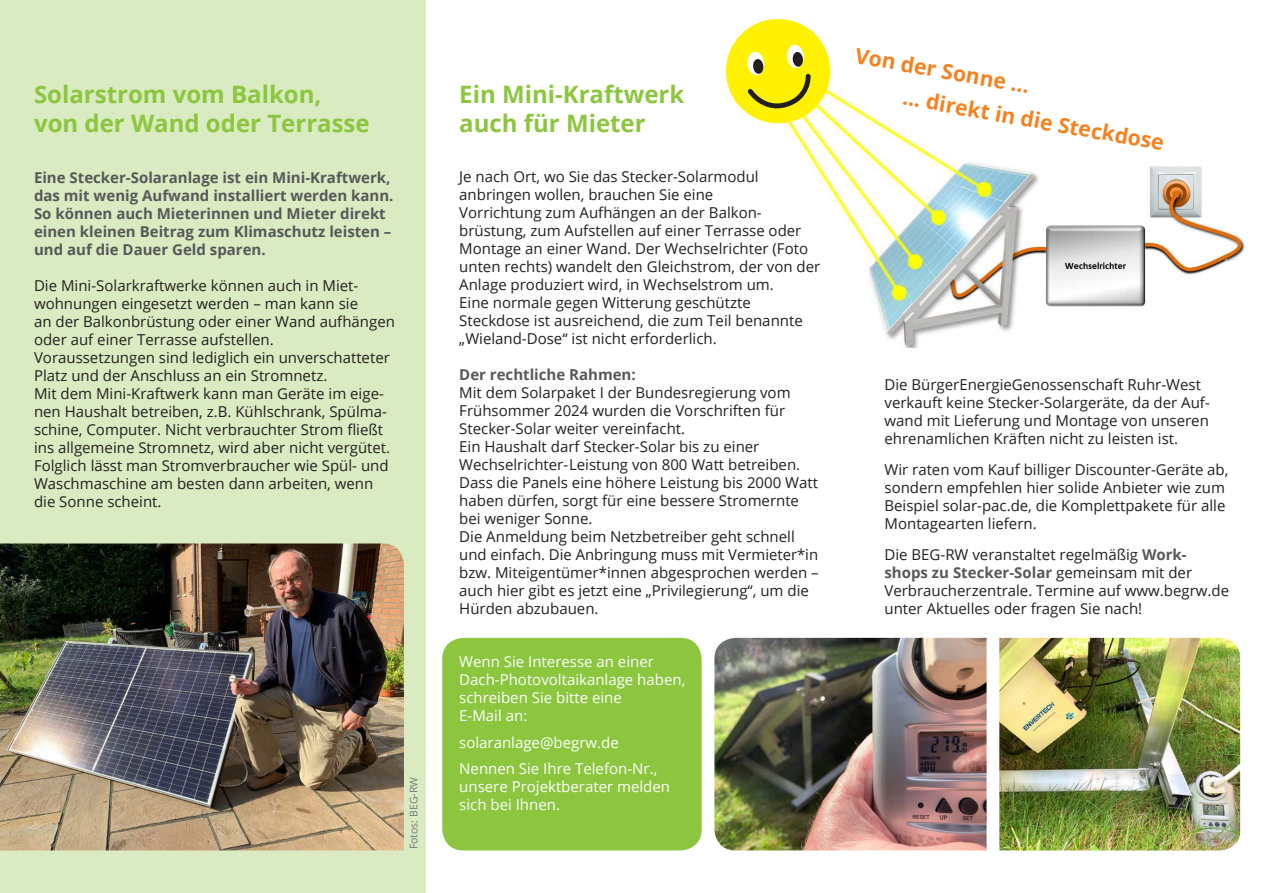
<style>
.page{position:relative;width:1263px;height:893px;background:#fff}
.page>*{position:absolute;margin:0;border:0;box-sizing:border-box;transform-origin:0 0}
.Titel_grün{font:700 24px/28.8px "Open Sans";color:#8bc63e}
.Titel_grün-2{font:700 21.3px/32.7px "Open Sans";color:#f58220}
.Fließ{font:15px/18px "Open Sans";color:#231f20}
.Fließ-2{font:700 15px/18px "Open Sans";color:#57585a}
.Fließ-3{font:15px/18px "Open Sans";color:#fff}
.t1{font:10.5px "Open Sans";color:#76787b}
.s1{font-weight:700;color:#57585a}
</style>
<div class="page">
<div style="left:0;top:0;width:425px;height:893px;background:#daeac1"></div>
<div style="left:442px;top:638px;width:260px;height:212px;background:#8bc63e;border-radius:21px"></div>
<img style="left:0;top:543px;width:404px;height:307px">
<img style="left:714px;top:638px;width:272px;height:212px">
<img style="left:999px;top:638px;width:241px;height:212px">
<img style="left:747px;top:31px;width:498px;height:316px">
<div style="left:726px;top:19px;width:104px;height:104px;background:#fff101;border-radius:50%"></div>
<svg style="left:747px;top:44px;width:68px;height:67px"></svg>
<svg style="left:1163px;top:31px;width:82px;height:84px"></svg>
<p class="Titel_grün" style="left:34px;top:80px;width:337px">Solarstrom vom Balkon, von der Wand oder Terrasse</p>
<p class="Fließ-2" style="left:34px;top:168px;width:361px">Eine Stecker-Solaranlage ist ein Mini-Kraftwerk, das mit wenig Aufwand installiert werden kann.<br>So können auch Mieterinnen und Mieter direkt einen kleinen Beitrag zum Klimaschutz leisten – und auf die Dauer Geld sparen.</p>
<p class="Fließ" style="left:34px;top:276px;width:362px">Die Mini-Solarkraftwerke können auch in Miet&shy;wohnungen eingesetzt werden – man kann sie<br>an der Balkonbrüstung oder einer Wand aufhängen oder auf einer Terrasse aufstellen.</p>
<p class="Fließ" style="left:34px;top:348px;width:357px">Voraussetzungen sind lediglich ein unverschatteter<br>Platz und der Anschluss an ein Stromnetz.</p>
<p class="Fließ" style="left:34px;top:384px;width:358px">Mit dem Mini-Kraftwerk kann man Geräte im eige&shy;nen Haushalt betreiben, z.B. Kühlschrank, Spülma&shy;schine, Computer. Nicht verbrauchter Strom fließt ins allgemeine Stromnetz, wird aber nicht vergütet.<br>Folglich lässt man Stromverbraucher wie Spül- und Waschmaschine am besten dann arbeiten, wenn die Sonne scheint.</p>
<p class="t1" style="left:406px;top:849px;width:74px;rotate:-90deg">Fotos: BEG-RW</p>
<p class="Titel_grün" style="left:459px;top:80px;width:227px">Ein Mini-Kraftwerk auch für Mieter</p>
<p class="Titel_grün-2" style="left:912px;top:48px;width:266px;text-indent:-54px;rotate:10deg">Von der Sonne ...<br>... direkt in die Steckdose</p>
<p class="Fließ" style="left:459px;top:167px;width:362px">Je nach Ort, wo Sie das Stecker-Solarmodul anbringen wollen, brauchen Sie eine<br>Vorrichtung zum Aufhängen an der Balkon&shy;brüstung, zum Aufstellen auf einer Terrasse oder Montage an einer Wand. Der Wechselrichter (Foto unten rechts) wandelt den Gleichstrom, der von der Anlage produziert wird, in Wechselstrom um.</p>
<p class="Fließ" style="left:459px;top:293px;width:345px">Eine normale gegen Witterung geschützte<br>Steckdose ist ausreichend, die zum Teil benannte „Wieland-Dose“ ist nicht erforderlich.</p>
<p class="Fließ" style="left:459px;top:365px;width:361px"><span class="s1">Der rechtliche Rahmen:<br></span>Mit dem Solarpaket I der Bundesregierung vom Frühsommer 2024 wurden die Vorschriften für Stecker-Solar weiter vereinfacht.<br>Ein Haushalt darf Stecker-Solar bis zu einer Wechselrichter-Leistung von 800 Watt betreiben.<br>Dass die Panels eine höhere Leistung bis 2000 Watt haben dürfen, sorgt für eine bessere Stromernte bei weniger Sonne.<br>Die Anmeldung beim Netzbetreiber geht schnell und einfach. Die Anbringung muss mit Vermieter*in bzw. Miteigentümer*innen abgesprochen werden – auch hier gibt es jetzt eine „Privilegierung“, um die Hürden abzubauen.</p>
<p class="Fließ" style="left:884px;top:375px;width:327px">Die BürgerEnergieGenossenschaft Ruhr-West verkauft keine Stecker-Solargeräte, da der Auf&shy;wand mit Lieferung und Montage von unseren ehrenamlichen Kräften nicht zu leisten ist.</p>
<p class="Fließ" style="left:884px;top:460px;width:345px">Wir raten vom Kauf billiger Discounter-Geräte ab, sondern empfehlen hier solide Anbieter wie zum Beispiel solar-pac.de, die Komplettpakete für alle Montagearten liefern.</p>
<p class="Fließ" style="left:884px;top:545px;width:346px">Die BEG-RW veranstaltet regelmäßig <span class="s1">Work&shy;shops zu Stecker-Solar</span> gemeinsam mit der Verbraucherzentrale. Termine auf www.begrw.de unter Aktuelles oder fragen Sie nach!</p>
<p class="Fließ-3" style="left:459px;top:653px;width:228px">Wenn Sie Interesse an einer<br>Dach-Photovoltaikanlage haben, schreiben Sie bitte eine<br>E-Mail an:</p>
<p class="Fließ-3" style="left:459px;top:733px;width:161px">solaranlage@begrw.de</p>
<p class="Fließ-3" style="left:459px;top:760px;width:212px">Nennen Sie Ihre Telefon-Nr., unsere Projektberater melden sich bei Ihnen.</p>
</div>
